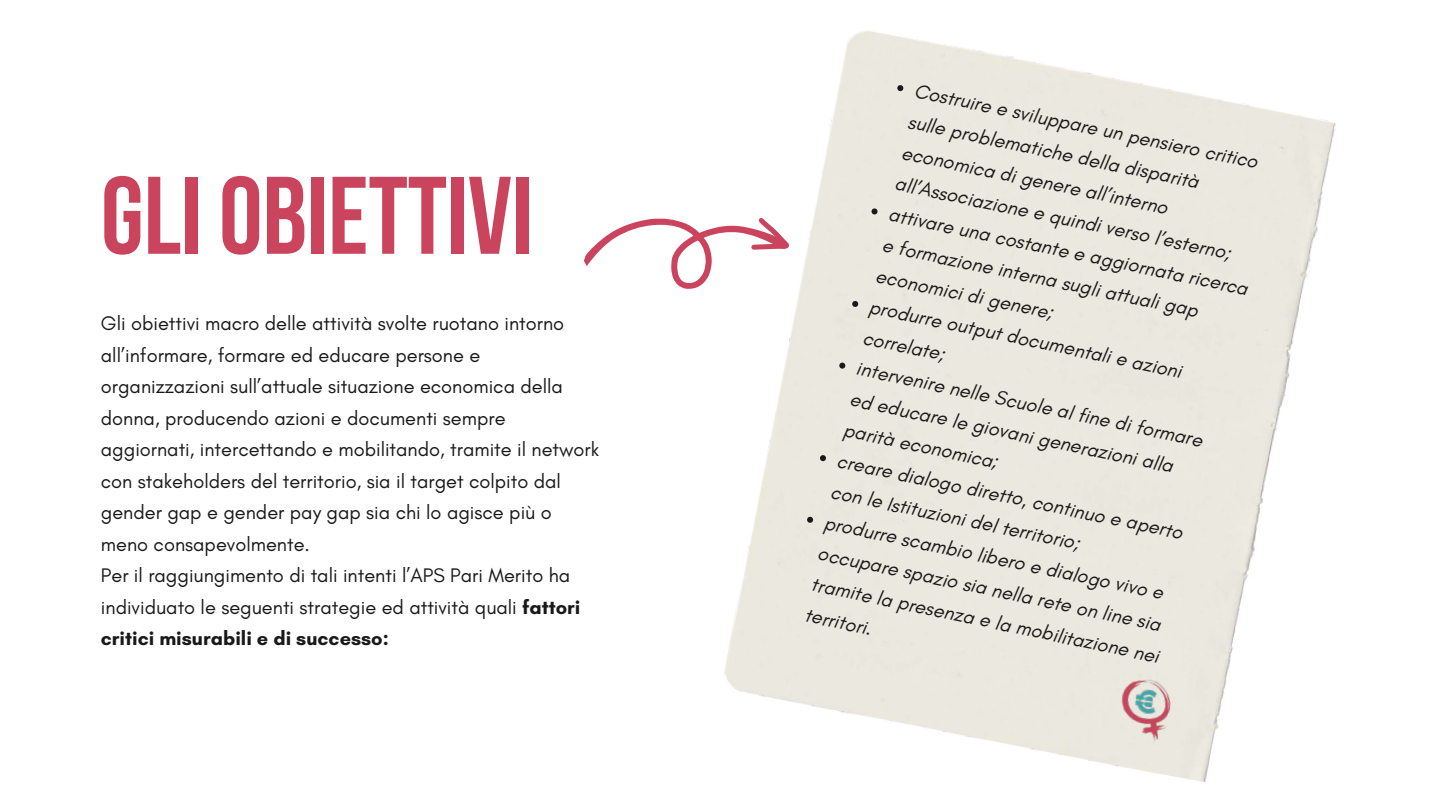
<style>
.page{position:relative;width:1440px;height:810px;background:#fff}
.page>*{position:absolute;margin:0;border:0;box-sizing:border-box;transform-origin:0 0}
.t1{font:110px "Bebas Neue";color:#ca445d}
.t2{font:italic 20px/31.5px "Glacial Indifference";color:#191919}
.t3{font:20px/31.5px "Glacial Indifference";color:#191919}
.s1{font-weight:700}
</style>
<div class="page">
<img style="left:724px;top:30px;width:612px;height:752px">
<svg style="left:584px;top:192px;width:210px;height:119px"></svg>
<svg style="left:897px;top:85px;width:7px;height:7px"></svg>
<svg style="left:871px;top:208px;width:7px;height:7px"></svg>
<svg style="left:852px;top:300px;width:7px;height:8px"></svg>
<svg style="left:839px;top:362px;width:7px;height:7px"></svg>
<svg style="left:819px;top:455px;width:8px;height:7px"></svg>
<svg style="left:807px;top:516px;width:7px;height:7px"></svg>
<img style="left:1111px;top:675px;width:70px;height:70px">
<h1 class="t1" style="left:101px;top:155px;width:434px">GLI OBIETTIVI</h1>
<p class="t3" style="left:101px;top:308px;width:500px">Gli obiettivi macro delle attività svolte ruotano intorno all’informare, formare ed educare persone e organizzazioni sull’attuale situazione economica della donna, producendo azioni e documenti sempre aggiornati, intercettando e mobilitando, tramite il network con stakeholders del territorio, sia il target colpito dal gender gap e gender pay gap sia chi lo agisce più o meno consapevolmente.<br>Per il raggiungimento di tali intenti l’APS Pari Merito ha individuato le seguenti strategie ed attività quali <span class="s1">fattori critici misurabili e di successo:</span></p>
<p class="t2" style="left:918px;top:74px;width:369px;rotate:12deg">Costruire e sviluppare un pensiero critico sulle problematiche della disparità economica di genere all’interno all’Associazione e quindi verso l’esterno; attivare una costante e aggiornata ricerca e formazione interna sugli attuali gap</p>
<p class="t2" style="left:879px;top:259px;width:183px;rotate:12deg">economici di genere;</p>
<p class="t2" style="left:866px;top:321px;width:355px;rotate:12deg">correlate;<br>intervenire nelle Scuole al fine di formare ed educare le giovani generazioni alla</p>
<p class="t2" style="left:873px;top:290px;width:320px;rotate:12deg">produrre output documentali e azioni</p>
<p class="t2" style="left:847px;top:414px;width:159px;rotate:12deg">parità economica;</p>
<p class="t2" style="left:834px;top:475px;width:357px;rotate:12deg">con le Istituzioni del territorio;<br>produrre scambio libero e dialogo vivo e occupare spazio sia nella rete on line sia tramite la presenza e la mobilitazione nei territori.</p>
<p class="t2" style="left:841px;top:444px;width:354px;rotate:12deg">creare dialogo diretto, continuo e aperto</p>
</div>
